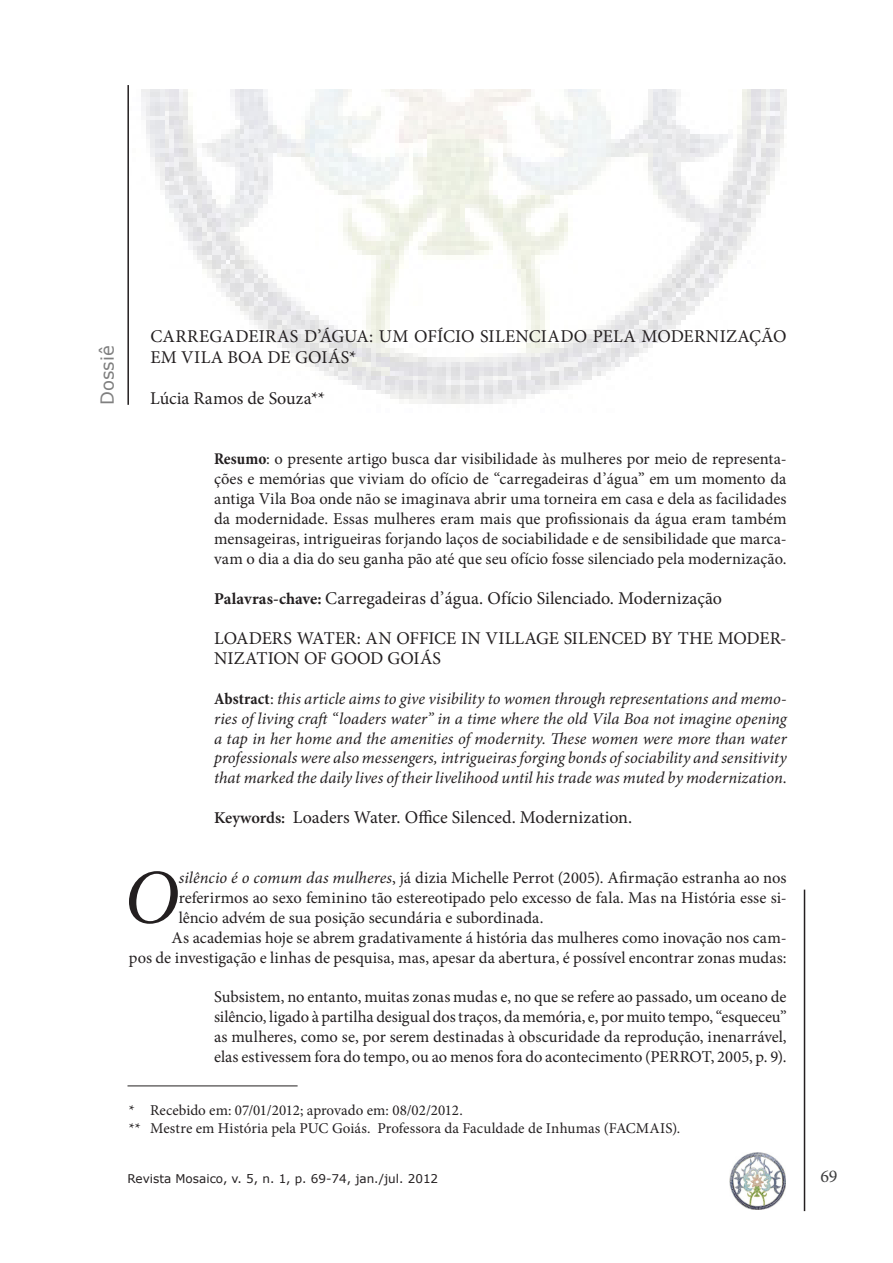
<style>
.page{position:relative;width:893px;height:1263px;background:#fff}
.page>*{position:absolute;margin:0;border:0;box-sizing:border-box;transform-origin:0 0}
.Capitular{font:italic 77.55px "Minion Pro";color:#231f20}
.resumo_e_abstract{font:18px/20px "Minion Pro";color:#231f20}
.Título{font:18px/21.6px "Minion Pro";letter-spacing:.005em;color:#231f20}
.Autores{font:18px "Minion Pro";letter-spacing:-.005em;color:#231f20}
.t1{font:18px "Verdana";color:#808080}
.t2{font:18px "Minion Pro";color:#3e3e3f}
.resumo_e_abstract-2{font:16.5px/20px "Minion Pro";letter-spacing:-.005em;color:#231f20;text-align:justify}
.resumo_e_abstract-3{font:italic 16.5px/20px "Minion Pro";color:#231f20;text-align:justify}
.Capitular-2{font:16.5px/19.8px "Minion Pro";color:#231f20;text-align:justify}
.Corpo_do_texto{font:16.5px/20px "Minion Pro";color:#231f20;text-align:right}
.Notas{font:15px "Minion Pro";color:#231f20}
.t3{font:12px "Verdana";color:#231f20}
.s1{font-weight:700;font-stretch:condensed}
.s2{font-weight:700;font-size:16.5px}
.s3{font-weight:700;font-style:normal;font-stretch:condensed}
.s4{font-style:normal}
.s5{font-weight:600;font-size:16.5px}
.s6{font-style:italic}
</style>
<div class="page">
<img style="left:729px;top:1153px;width:57px;height:56px">
<hr style="left:804px;top:890px;width:1px;height:321px;background:#231f20">
<img style="left:141px;top:89px;width:646px;height:315px">
<hr style="left:127px;top:85px;width:2px;height:320px;background:#231f20">
<hr style="left:128px;top:1085px;width:170px;height:1px;background:#231f20">
<p class="t1" style="left:95px;top:405px;width:61px;rotate:-90deg">Dossiê</p>
<p class="Título" style="left:150px;top:325px;width:638px">CARREGADEIRAS D’ÁGUA: UM OFÍCIO SILENCIADO PELA MODERNIZAÇÃO<br>EM VILA BOA DE GOIÁS*</p>
<p class="Autores" style="left:150px;top:386px;width:176px">Lúcia Ramos de Souza**</p>
<p class="resumo_e_abstract-2" style="left:214px;top:449px;width:574px"><span class="s1">Resumo</span>: o presente artigo busca dar visibilidade às mulheres por meio de representa&shy;ções e memórias que viviam do ofício de “carregadeiras d’água” em um momento da antiga Vila Boa onde não se imaginava abrir uma torneira em casa e dela as facilidades da modernidade. Essas mulheres eram mais que profissionais da água eram também mensageiras, intrigueiras forjando laços de sociabilidade e de sensibilidade que marca&shy;vam o dia a dia do seu ganha pão até que seu ofício fosse silenciado pela modernização.</p>
<p class="resumo_e_abstract" style="left:214px;top:588px;width:510px"><span class="s2">Palavras-chave:</span> Carregadeiras d’água. Ofício Silenciado. Modernização</p>
<p class="resumo_e_abstract" style="left:214px;top:628px;width:574px">LOADERS WATER: AN OFFICE IN VILLAGE SILENCED BY THE MODER-<br>NIZATION OF GOOD GOIÁS</p>
<p class="resumo_e_abstract-3" style="left:214px;top:688px;width:574px"><span class="s3">Abstract</span><span class="s4">:</span> this article aims to give visibility to women through representations and memo&shy;ries of living craft “loaders water” in a time where the old Vila Boa not imagine opening a tap in her home and the amenities of modernity. These women were more than water professionals were also messengers, intrigueiras forging bonds of sociability and sensitivity that marked the daily lives of their livelihood until his trade was muted by modernization<span class="s4">.</span></p>
<p class="Título" style="left:214px;top:807px;width:420px"><span class="s5">Keywords:</span> Loaders Water. Office Silenced. Modernization.</p>
<p class="Capitular" style="left:124px;top:845px;width:56px">O</p>
<p class="Capitular-2" style="left:179px;top:868px;width:609px"><span class="s6">silêncio é o comum das mulheres</span>, já dizia Michelle Perrot (2005). Afirmação estranha ao nos referirmos ao sexo feminino tão estereotipado pelo excesso de fala. Mas na História esse si&shy;lêncio advém de sua posição secundária e subordinada.</p>
<p class="Corpo_do_texto" style="left:129px;top:927px;width:659px">As academias hoje se abrem gradativamente á história das mulheres como inovação nos cam-<br>pos de investigação e linhas de pesquisa, mas, apesar da abertura, é possível encontrar zonas mudas:</p>
<p class="resumo_e_abstract-2" style="left:214px;top:987px;width:574px">Subsistem, no entanto, muitas zonas mudas e, no que se refere ao passado, um oceano de silêncio, ligado à partilha desigual dos traços, da memória, e, por muito tempo, “esqueceu” as mulheres, como se, por serem destinadas à obscuridade da reprodução, inenarrável, elas estivessem fora do tempo, ou ao menos fora do acontecimento (PERROT, 2005, p. 9).</p>
<p class="Notas" style="left:129px;top:1100px;width:335px">* Recebido em: 07/01/2012; aprovado em: 08/02/2012.</p>
<p class="Notas" style="left:129px;top:1118px;width:553px">** Mestre em História pela PUC Goiás. Professora da Faculdade de Inhumas (FACMAIS).</p>
<p class="t3" style="left:128px;top:1171px;width:312px">Revista Mosaico, v. 5, n. 1, p. 69-74, jan./jul. 2012</p>
<p class="t2" style="left:820px;top:1164px;width:19px">69</p>
</div>
